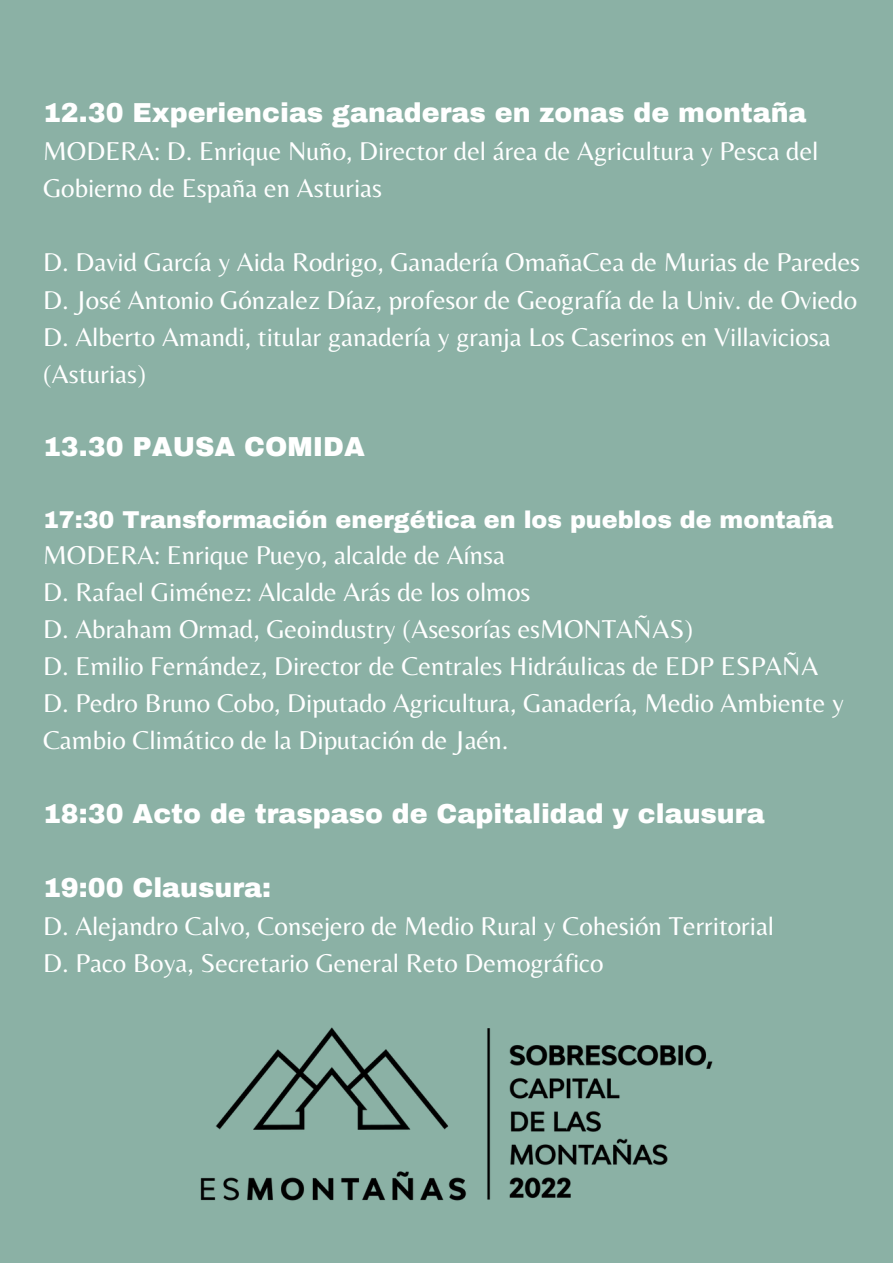
<style>
.page{position:relative;width:893px;height:1264px;background:#fff}
.page>*{position:absolute;margin:0;border:0;box-sizing:border-box;transform-origin:0 0}
.t1{font:26.85px/37px "Belleza";color:#fff}
.t2{font:900 26.85px "Archivo";color:#fff}
.t3{font:900 23.85px "Archivo";color:#fff}
</style>
<div class="page">
<div style="left:0;top:0;width:892px;height:1262px;background:#8bb1a5"></div>
<img style="left:200px;top:1027px;width:513px;height:174px">
<p class="t2" style="left:43px;top:98px;width:765px">12.30 Experiencias ganaderas en zonas de montaña</p>
<p class="t1" style="left:43px;top:132px;width:777px">MODERA: D. Enrique Nuño, Director del área de Agricultura y Pesca del<br>Gobierno de España en Asturias</p>
<p class="t1" style="left:43px;top:243px;width:818px">D. David García y Aida Rodrigo, Ganadería OmañaCea de Murias de Paredes D. José Antonio Gónzalez Díaz, profesor de Geografía de la Univ. de Oviedo D. Alberto Amandi, titular ganadería y granja Los Caserinos en Villaviciosa (Asturias)</p>
<p class="t2" style="left:43px;top:432px;width:323px">13.30 PAUSA COMIDA</p>
<p class="t3" style="left:43px;top:507px;width:792px">17:30 Transformación energética en los pueblos de montaña</p>
<p class="t1" style="left:43px;top:536px;width:802px">MODERA: Enrique Pueyo, alcalde de Aínsa<br>D. Rafael Giménez: Alcalde Arás de los olmos<br>D. Abraham Ormad, Geoindustry (Asesorías esMONTAÑAS)<br>D. Emilio Fernández, Director de Centrales Hidráulicas de EDP ESPAÑA D. Pedro Bruno Cobo, Diputado Agricultura, Ganadería, Medio Ambiente y Cambio Climático de la Diputación de Jaén.</p>
<p class="t2" style="left:43px;top:799px;width:723px">18:30 Acto de traspaso de Capitalidad y clausura</p>
<p class="t2" style="left:43px;top:873px;width:229px">19:00 Clausura:</p>
<p class="t1" style="left:43px;top:907px;width:732px">D. Alejandro Calvo, Consejero de Medio Rural y Cohesión Territorial<br>D. Paco Boya, Secretario General Reto Demográfico</p>
</div>
